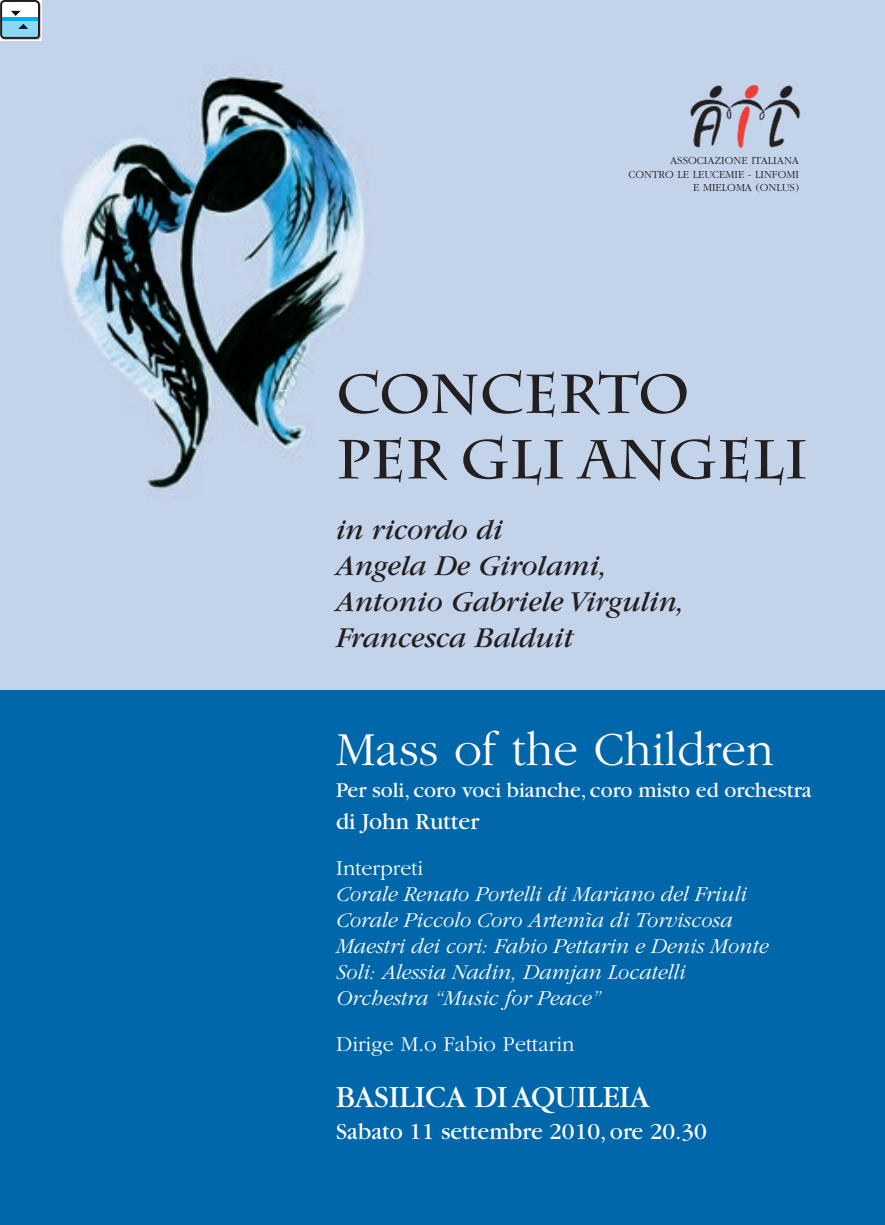
<style>
.page{position:relative;width:885px;height:1225px;background:#fff}
.page>*{position:absolute;margin:0;border:0;box-sizing:border-box;transform-origin:0 0}
.t1{font:700 54.6px/65.4px "Charlemagne Std";color:#231f20}
.t2{font:300 49.2px "Garamond";color:#fff}
.t3{font:32.2px "Garamond";color:#fff}
.t4{font:italic 30px/36px "Garamond";color:#231f20}
.t5{font:24px "Garamond";color:#fff}
.t6{font:italic 300 22px/26px "Garamond";color:#fff}
.t7{font:22px "Garamond";color:#fff}
.t8{font:300 22px "Garamond";color:#fff}
.t9{font:300 11.2px/13.4px "Garamond";color:#231f20;text-align:right}
</style>
<div class="page">
<img style="left:0;top:0;width:534px;height:690px">
<div style="left:0;top:690px;width:884px;height:535px;background:#0067aa"></div>
<svg style="left:690px;top:81px;width:110px;height:67px;background:#a7a9b9"></svg>
<img style="left:778px;top:85px;width:15px;height:14px">
<svg style="left:0;top:0;width:41px;height:40px"></svg>
<p class="t9" style="left:628px;top:154px;width:172px">ASSOCIAZIONE ITALIANA<br>CONTRO LE LEUCEMIE - LINFOMI<br>E MIELOMA (ONLUS)</p>
<h1 class="t1" style="left:336px;top:362px;width:473px">CONCERTO<br>PER GLI ANGELI</h1>
<h3 class="t4" style="left:336px;top:512px;width:349px">in ricordo di<br>Angela De Girolami,<br>Antonio Gabriele Virgulin,<br>Francesca Balduit</h3>
<h2 class="t2" style="left:336px;top:723px;width:439px">Mass of the Children</h2>
<p class="t7" style="left:336px;top:778px;width:477px">Per soli, coro voci bianche, coro misto ed orchestra</p>
<p class="t5" style="left:336px;top:809px;width:145px">di John Rutter</p>
<p class="t8" style="left:336px;top:856px;width:89px">Interpreti</p>
<p class="t6" style="left:336px;top:881px;width:433px">Corale Renato Portelli di Mariano del Friuli Corale Piccolo Coro Artemìa di Torviscosa Maestri dei cori: Fabio Pettarin e Denis Monte Soli: Alessia Nadin, Damjan Locatelli Orchestra “Music for Peace”</p>
<p class="t8" style="left:336px;top:1032px;width:240px">Dirige M.o Fabio Pettarin</p>
<h3 class="t3" style="left:336px;top:1080px;width:315px">BASILICA DI AQUILEIA</h3>
<p class="t5" style="left:336px;top:1119px;width:372px">Sabato 11 settembre 2010, ore 20.30</p>
</div>
